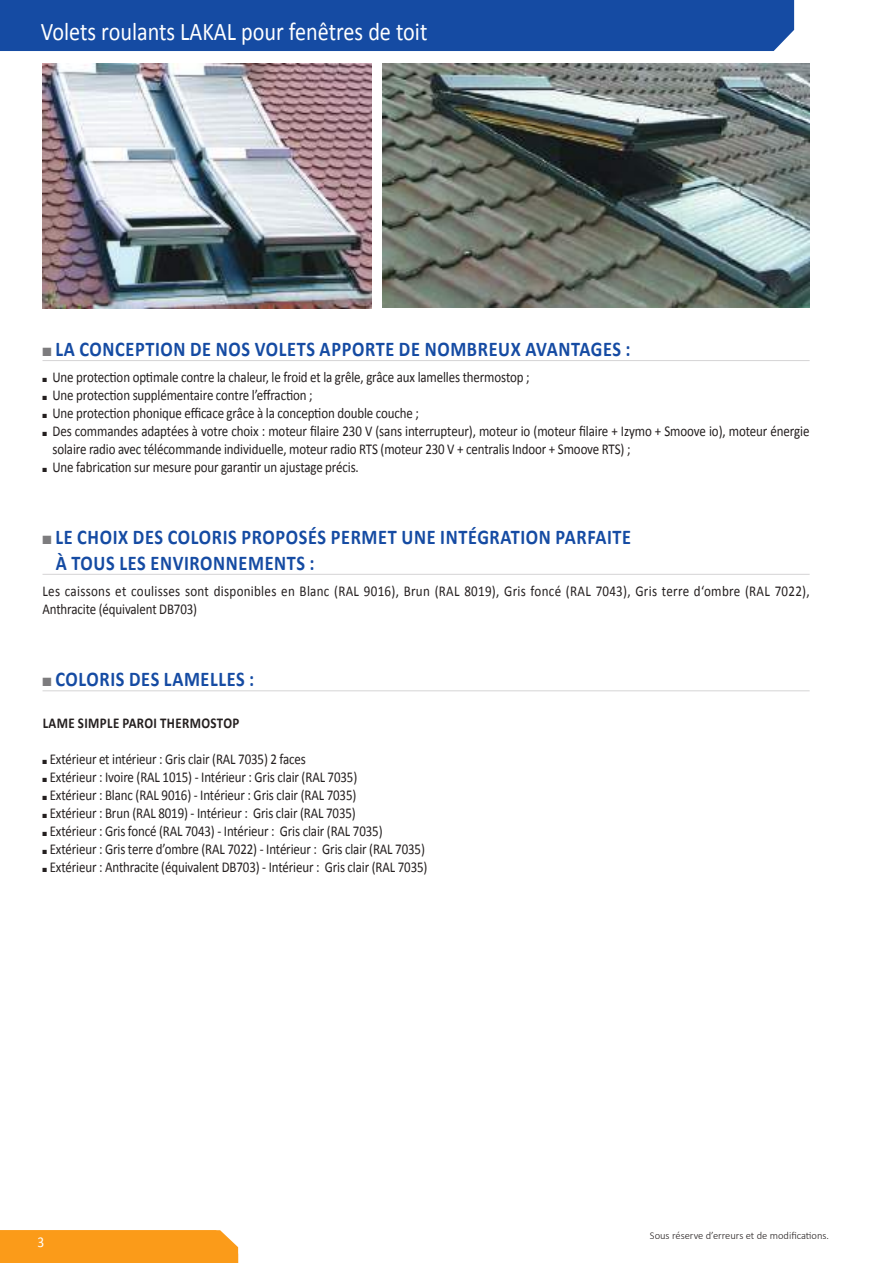
<style>
.page{position:relative;width:893px;height:1263px;background:#fff}
.page>*{position:absolute;margin:0;border:0;box-sizing:border-box;transform-origin:0 0}
.t1{font:25.5px "Calibri";color:#fff;scale:.87 1}
.t2{font:700 21px/25.2px "Calibri";letter-spacing:.035em;color:#154ba3;scale:.87 1}
.t3{font:15px/18px "Calibri";letter-spacing:-.01em;color:#241f1f;scale:.86 1}
.t4{font:15px/18px "Calibri";letter-spacing:.02em;color:#241f1f;scale:.87 1}
.t5{font:700 15px "Calibri";letter-spacing:.03em;color:#241f1f;scale:.86 1}
.t6{font:15px "Calibri";color:#fff;scale:.9 1}
.t7{font:300 10.5px "Calibri";color:#241f1f}
.s1{color:#7d7c7e}
</style>
<div class="page">
<img style="left:383px;top:64px;width:427px;height:244px">
<img style="left:43px;top:64px;width:328px;height:245px">
<div style="left:0;top:0;width:794px;height:51px;background:#154ba3"></div>
<div style="left:0;top:1230px;width:238px;height:33px;background:#fb9b19"></div>
<hr style="left:43px;top:360px;width:767px;height:1px;background:#d5d4d5">
<hr style="left:43px;top:574px;width:767px;height:1px;background:#d5d4d5">
<hr style="left:43px;top:690px;width:767px;height:1px;background:#d5d4d5">
<h1 class="t1" style="left:41px;top:16px;width:446px">Volets roulants LAKAL pour fenêtres de toit</h1>
<h2 class="t2" style="left:43px;top:336px;width:677px"><span class="s1">■</span> LA CONCEPTION DE NOS VOLETS APPORTE DE NOMBREUX AVANTAGES :</h2>
<p class="t3" style="left:43px;top:368px;width:568px">■ Une protection optimale contre la chaleur, le froid et la grêle, grâce aux lamelles thermostop ;</p>
<p class="t3" style="left:43px;top:386px;width:316px">■ Une protection supplémentaire contre l’effraction ;</p>
<p class="t3" style="left:43px;top:404px;width:439px">■ Une protection phonique efficace grâce à la conception double couche ;</p>
<p class="t3" style="left:52px;top:422px;width:882px;text-indent:-10px">■ Des commandes adaptées à votre choix : moteur filaire 230 V (sans interrupteur), moteur io (moteur filaire + Izymo + Smoove io), moteur énergie solaire radio avec télécommande individuelle, moteur radio RTS (moteur 230 V + centralis Indoor + Smoove RTS) ;</p>
<p class="t3" style="left:43px;top:458px;width:369px">■ Une fabrication sur mesure pour garantir un ajustage précis.</p>
<h2 class="t2" style="left:56px;top:525px;width:663px;text-indent:-13px"><span class="s1">■</span> LE CHOIX DES COLORIS PROPOSÉS PERMET UNE INTÉGRATION PARFAITE<br>À TOUS LES ENVIRONNEMENTS :</h2>
<p class="t4" style="left:43px;top:582px;width:883px">Les caissons et coulisses sont disponibles en Blanc (RAL 9016), Brun (RAL 8019), Gris foncé (RAL 7043), Gris terre d‘ombre (RAL 7022),<br>Anthracite (équivalent DB703)</p>
<h2 class="t2" style="left:43px;top:667px;width:245px"><span class="s1">■</span> COLORIS DES LAMELLES :</h2>
<p class="t5" style="left:43px;top:714px;width:230px">LAME SIMPLE PAROI THERMOSTOP</p>
<p class="t3" style="left:43px;top:750px;width:308px">■ Extérieur et intérieur : Gris clair (RAL 7035) 2 faces</p>
<p class="t3" style="left:43px;top:768px;width:368px">■ Extérieur : Ivoire (RAL 1015) - Intérieur : Gris clair (RAL 7035)</p>
<p class="t3" style="left:43px;top:786px;width:366px">■ Extérieur : Blanc (RAL 9016) - Intérieur : Gris clair (RAL 7035)</p>
<p class="t3" style="left:43px;top:804px;width:366px">■ Extérieur : Brun (RAL 8019) - Intérieur : Gris clair (RAL 7035)</p>
<p class="t3" style="left:43px;top:822px;width:397px">■ Extérieur : Gris foncé (RAL 7043) - Intérieur : Gris clair (RAL 7035)</p>
<p class="t3" style="left:43px;top:840px;width:446px">■ Extérieur : Gris terre d’ombre (RAL 7022) - Intérieur : Gris clair (RAL 7035)</p>
<p class="t3" style="left:43px;top:858px;width:449px">■ Extérieur : Anthracite (équivalent DB703) - Intérieur : Gris clair (RAL 7035)</p>
<p class="t6" style="left:38px;top:1233px;width:9px">3</p>
<p class="t7" style="left:650px;top:1229px;width:181px">Sous réserve d’erreurs et de modifications.</p>
</div>
